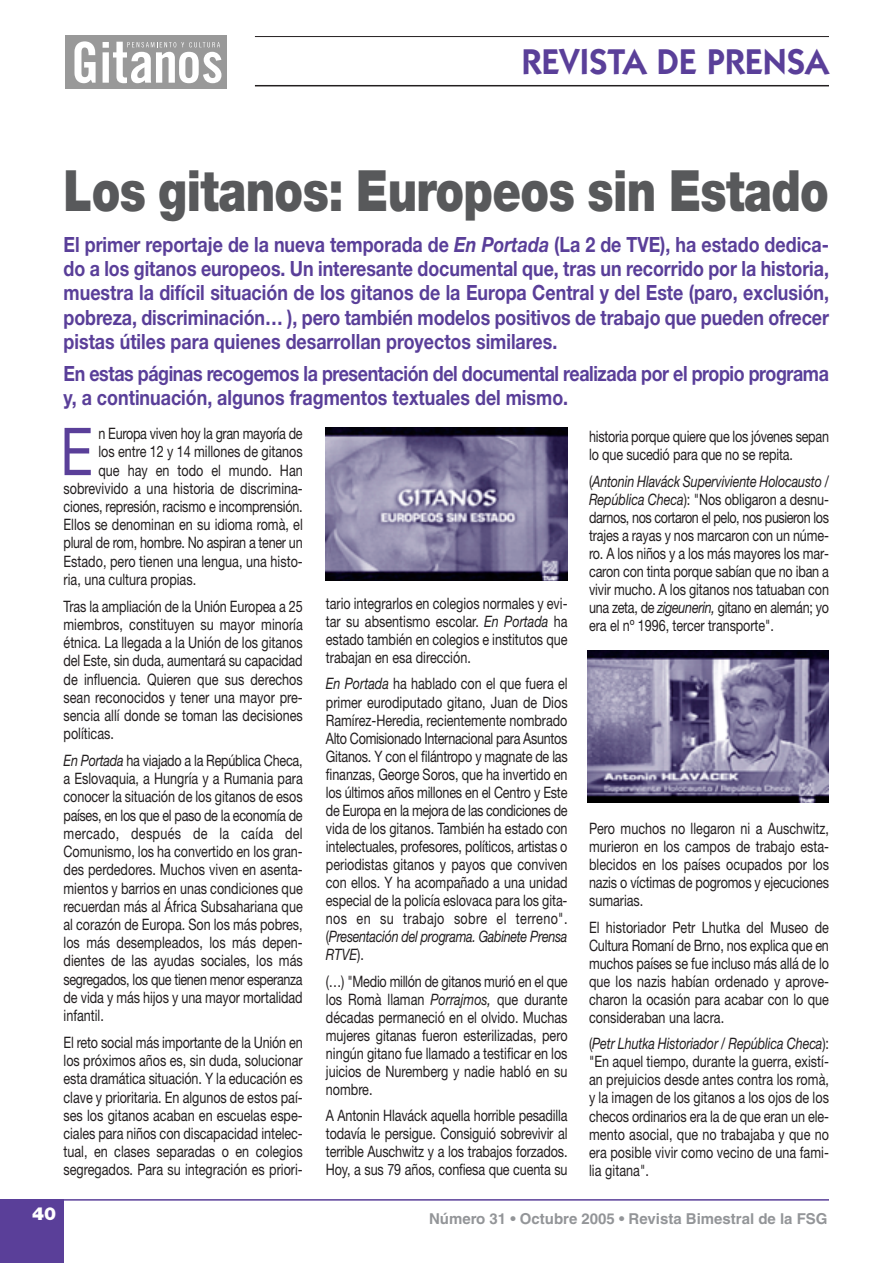
<style>
.page{position:relative;width:893px;height:1263px;background:#fff}
.page>*{position:absolute;margin:0;border:0;box-sizing:border-box;transform-origin:0 0}
.t1{font:66.15px "Helvetica Neue";color:#5a3f99;scale:.8 1}
.t2{font:900 57px "Helvetica Neue";letter-spacing:-.015em;color:#58595b;scale:.8 1}
.t3{font:600 36px "Itc Kabel";color:#5a3f99}
.t4{font:700 21px/24px "Helvetica Neue";color:#5a3f99;text-align:justify;scale:.85 1}
.t5{font:700 21px/24px "Helvetica Neue";letter-spacing:-.02em;color:#5a3f99;scale:.85 1}
.t6{font:900 18px "Helvetica Neue";color:#fff}
.t7{font:15.75px/18px "Helvetica Neue";color:#231f20;text-align:justify;scale:.8 1}
.t8{font:15.75px/18px "Helvetica Neue";letter-spacing:-.02em;color:#231f20;scale:.8 1}
.t9{font:15.75px "Helvetica Neue";letter-spacing:-.025em;color:#231f20;scale:.8 1}
.t10{font:700 15px "Helvetica";color:#939598}
.s1{font-style:italic}
</style>
<div class="page">
<div style="left:65px;top:35px;width:162px;height:54px;background:#999"></div>
<svg style="left:74px;top:41px;width:22px;height:42px"></svg>
<svg style="left:103px;top:42px;width:118px;height:41px"></svg>
<hr style="left:255px;top:85px;width:574px;height:1px;background:#231f20">
<hr style="left:255px;top:36px;width:574px;height:1px;background:#231f20">
<hr style="left:0;top:1199px;width:829px;height:1px;background:#5a3f99">
<div style="left:0;top:1200px;width:64px;height:63px;background:#5a3f99"></div>
<img style="left:326px;top:428px;width:241px;height:152px">
<img style="left:587px;top:650px;width:241px;height:153px">
<h3 class="t3" style="left:522px;top:48px;width:309px">REVISTA DE PRENSA</h3>
<h2 class="t2" style="left:64px;top:171px;width:958px">Los gitanos: Europeos sin Estado</h2>
<p class="t4" style="left:64px;top:235px;width:902px">El primer reportaje de la nueva temporada de <span class="s1">En Portada</span> (La 2 de TVE), ha estado dedica&shy;do a los gitanos europeos. Un interesante documental que, tras un recorrido por la historia, muestra la difícil situación de los gitanos de la Europa Central y del Este (paro, exclusión, pobreza, discriminación… ), pero también modelos positivos de trabajo que pueden ofrecer pistas útiles para quienes desarrollan proyectos similares.</p>
<h3 class="t5" style="left:64px;top:363px;width:902px">En estas páginas recogemos la presentación del documental realizada por el propio programa y, a continuación, algunos fragmentos textuales del mismo.</h3>
<h1 class="t1" style="left:60px;top:428px;width:42px">E</h1>
<p class="t9" style="left:98px;top:428px;width:257px">n Europa viven hoy la gran mayoría de</p>
<p class="t8" style="left:589px;top:429px;width:301px">historia porque quiere que los jóvenes sepan lo que sucedió para que no se repita.</p>
<p class="t7" style="left:589px;top:474px;width:301px">(<span class="s1">Antonin Hlaváck Superviviente Holocausto / República Checa</span>): "Nos obligaron a desnu&shy;darnos, nos cortaron el pelo, nos pusieron los trajes a rayas y nos marcaron con un núme&shy;ro. A los niños y a los más mayores los mar&shy;caron con tinta porque sabían que no iban a vivir mucho. A los gitanos nos tatuaban con una zeta, de <span class="s1">zigeunerin,</span> gitano en alemán; yo era el nº 1996, tercer transporte".</p>
<p class="t7" style="left:98px;top:444px;width:257px">los entre 12 y 14 millones de gitanos</p>
<p class="t7" style="left:98px;top:462px;width:257px">que hay en todo el mundo. Han</p>
<p class="t7" style="left:64px;top:481px;width:301px">sobrevivido a una historia de discrimina-</p>
<p class="t7" style="left:64px;top:499px;width:300px">ciones, represión, racismo e incomprensión.</p>
<p class="t7" style="left:64px;top:517px;width:301px">Ellos se denominan en su idioma romà, el</p>
<p class="t9" style="left:64px;top:537px;width:300px">plural de rom, hombre. No aspiran a tener un</p>
<p class="t7" style="left:64px;top:554px;width:301px">Estado, pero tienen una lengua, una histo-</p>
<p class="t7" style="left:64px;top:572px;width:167px">ria, una cultura propias.</p>
<p class="t7" style="left:64px;top:598px;width:301px">Tras la ampliación de la Unión Europea a 25 miembros, constituyen su mayor minoría étnica. La llegada a la Unión de los gitanos del Este, sin duda, aumentará su capacidad de influencia. Quieren que sus derechos sean reconocidos y tener una mayor pre&shy;sencia allí donde se toman las decisiones políticas.</p>
<p class="t7" style="left:64px;top:753px;width:301px"><span class="s1">En Portada</span> ha viajado a la República Checa, a Eslovaquia, a Hungría y a Rumania para conocer la situación de los gitanos de esos países, en los que el paso de la economía de mercado, después de la caída del Comunismo, los ha convertido en los gran&shy;des perdedores. Muchos viven en asenta&shy;mientos y barrios en unas condiciones que recuerdan más al África Subsahariana que al corazón de Europa. Son los más pobres, los más desempleados, los más depen&shy;dientes de las ayudas sociales, los más segregados, los que tienen menor esperanza de vida y más hijos y una mayor mortalidad infantil.</p>
<p class="t7" style="left:64px;top:1035px;width:301px">El reto social más importante de la Unión en los próximos años es, sin duda, solucionar esta dramática situación. Y la educación es clave y prioritaria. En algunos de estos paí&shy;ses los gitanos acaban en escuelas espe&shy;ciales para niños con discapacidad intelec&shy;tual, en clases separadas o en colegios segregados. Para su integración es priori-</p>
<p class="t7" style="left:326px;top:596px;width:304px">tario integrarlos en colegios normales y evi&shy;tar su absentismo escolar. <span class="s1">En Portada</span> ha estado también en colegios e institutos que trabajan en esa dirección.</p>
<p class="t7" style="left:326px;top:676px;width:304px"><span class="s1">En Portada</span> ha hablado con el que fuera el primer eurodiputado gitano, Juan de Dios Ramírez-Heredia, recientemente nombrado Alto Comisionado Internacional para Asuntos Gitanos. Y con el filántropo y magnate de las finanzas, George Soros, que ha invertido en los últimos años millones en el Centro y Este de Europa en la mejora de las condiciones de vida de los gitanos. También ha estado con intelectuales, profesores, políticos, artistas o periodistas gitanos y payos que conviven con ellos. Y ha acompañado a una unidad especial de la policía eslovaca para los gita&shy;nos en su trabajo sobre el terreno". (<span class="s1">Presentación del programa. Gabinete Prensa RTVE</span>).</p>
<p class="t7" style="left:326px;top:973px;width:304px">(…) "Medio millón de gitanos murió en el que los Romà llaman <span class="s1">Porrajmos,</span> que durante décadas permaneció en el olvido. Muchas mujeres gitanas fueron esterilizadas, pero ningún gitano fue llamado a testificar en los juicios de Nuremberg y nadie habló en su nombre.</p>
<p class="t7" style="left:326px;top:1108px;width:304px">A Antonin Hlaváck aquella horrible pesadilla todavía le persigue. Consiguió sobrevivir al terrible Auschwitz y a los trabajos forzados.<br>Hoy, a sus 79 años, confiesa que cuenta su</p>
<p class="t7" style="left:589px;top:821px;width:302px">Pero muchos no llegaron ni a Auschwitz, murieron en los campos de trabajo esta&shy;blecidos en los países ocupados por los nazis o víctimas de pogromos y ejecuciones sumarias.</p>
<p class="t7" style="left:589px;top:920px;width:302px">El historiador Petr Lhutka del Museo de Cultura Romaní de Brno, nos explica que en muchos países se fue incluso más allá de lo que los nazis habían ordenado y aprove&shy;charon la ocasión para acabar con lo que consideraban una lacra.</p>
<p class="t7" style="left:589px;top:1036px;width:301px">(<span class="s1">Petr Lhutka Historiador / República Checa</span>): "En aquel tiempo, durante la guerra, existí&shy;an prejuicios desde antes contra los romà, y la imagen de los gitanos a los ojos de los checos ordinarios era la de que eran un ele&shy;mento asocial, que no trabajaba y que no era posible vivir como vecino de una fami&shy;lia gitana".</p>
<p class="t6" style="left:32px;top:1207px;width:26px">40</p>
<p class="t10" style="left:429px;top:1213px;width:400px">Número 31 • Octubre 2005 • Revista Bimestral de la FSG</p>
</div>
